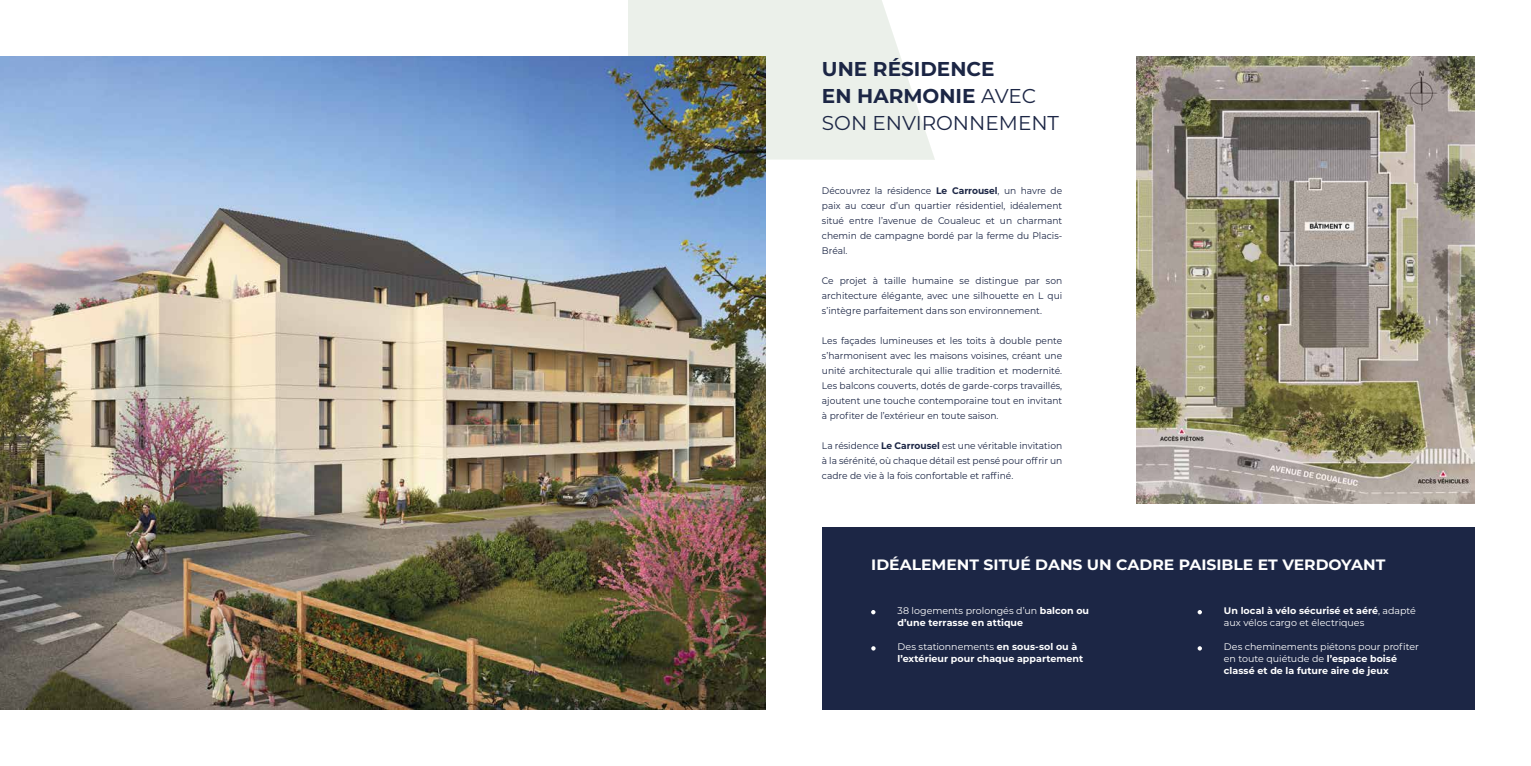
<style>
.page{position:relative;width:1531px;height:766px;background:#fff}
.page>*{position:absolute;margin:0;border:0;box-sizing:border-box;transform-origin:0 0}
.t1{font:700 20px/27px "Montserrat";color:#1c2645}
.t2{font:700 15px "Montserrat";color:#fff;scale:1.04 1}
.t3{font:9.5px/15px "Montserrat";color:#1c2645;text-align:justify;scale:.96 1}
.t4{font:9.5px/12px "Montserrat";color:#fff}
.t5{font:700 9.5px/12px "Montserrat";letter-spacing:.005em;color:#fff}
.s1{font-weight:400}
.s2{font-weight:700}
</style>
<div class="page">
<svg style="left:628px;top:0;width:307px;height:160px;background:#ecf1ec"></svg>
<img style="left:0;top:57px;width:765px;height:652px">
<div style="left:822px;top:527px;width:652px;height:182px;background:#1c2645"></div>
<img style="left:1136px;top:57px;width:338px;height:446px">
<svg style="left:871px;top:610px;width:4px;height:4px"></svg>
<svg style="left:871px;top:646px;width:4px;height:4px"></svg>
<svg style="left:1197px;top:610px;width:5px;height:4px"></svg>
<svg style="left:1197px;top:646px;width:5px;height:4px"></svg>
<h1 class="t1" style="left:822px;top:54px;width:239px">UNE RÉSIDENCE<br>EN HARMONIE <span class="s1">AVEC<br>SON ENVIRONNEMENT</span></h1>
<p class="t3" style="left:822px;top:182px;width:252px">Découvrez la résidence <span class="s2">Le Carrousel</span>, un havre de paix au cœur d’un quartier résidentiel, idéalement situé entre l’avenue de Coualeuc et un charmant chemin de campagne bordé par la ferme du Placis-Bréal.</p>
<p class="t3" style="left:822px;top:272px;width:252px">Ce projet à taille humaine se distingue par son architecture élégante, avec une silhouette en L qui s’intègre parfaitement dans son environnement.</p>
<p class="t3" style="left:822px;top:332px;width:252px">Les façades lumineuses et les toits à double pente s’harmonisent avec les maisons voisines, créant une unité architecturale qui allie tradition et modernité.<br>Les balcons couverts, dotés de garde-corps travaillés, ajoutent une touche contemporaine tout en invitant à profiter de l’extérieur en toute saison.</p>
<p class="t3" style="left:822px;top:437px;width:252px">La résidence <span class="s2">Le Carrousel</span> est une véritable invitation à la sérénité, où chaque détail est pensé pour offrir un cadre de vie à la fois confortable et raffiné.</p>
<h2 class="t2" style="left:871px;top:553px;width:496px">IDÉALEMENT SITUÉ DANS UN CADRE PAISIBLE ET VERDOYANT</h2>
<p class="t5" style="left:897px;top:604px;width:193px"><span class="s1">38 logements prolongés d’un</span> balcon ou d’une terrasse en attique</p>
<p class="t5" style="left:897px;top:640px;width:187px"><span class="s1">Des stationnements</span> en sous-sol ou à l’extérieur pour chaque appartement</p>
<p class="t4" style="left:1224px;top:604px;width:193px"><span class="s2">Un local à vélo sécurisé et aéré</span>, adapté aux vélos cargo et électriques</p>
<p class="t4" style="left:1224px;top:640px;width:197px">Des cheminements piétons pour profiter en toute quiétude de <span class="s2">l’espace boisé classé et de la future aire de jeux</span></p>
</div>
